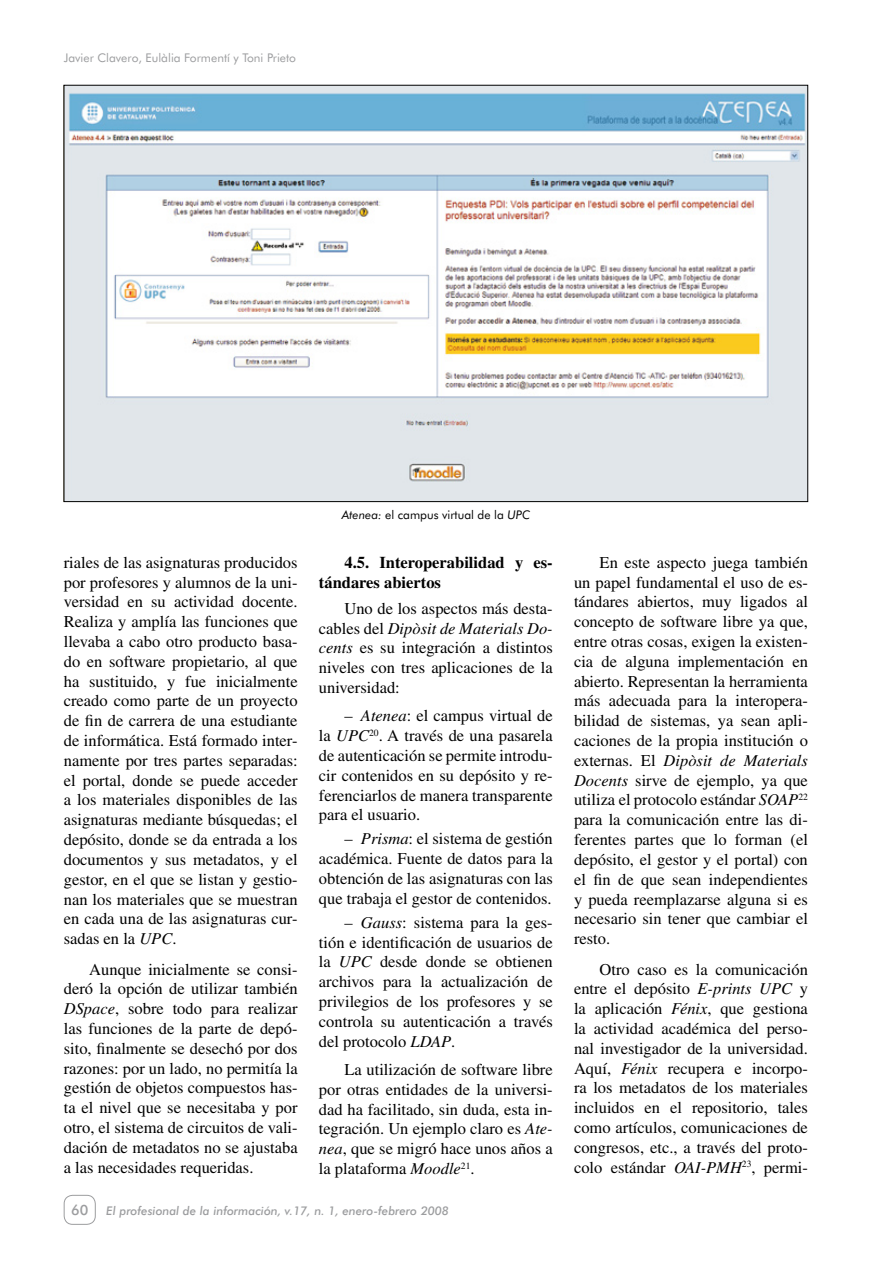
<style>
.page{position:relative;width:893px;height:1263px;background:#fff}
.page>*{position:absolute;margin:0;border:0;box-sizing:border-box;transform-origin:0 0}
.t1{font:16.5px/19.8px "Times";color:#000;text-align:justify}
.t2{font:700 16.5px/19.8px "Times";color:#000}
.t3{font:500 14.25px "Futura BT";color:#9c9d9f}
.t4{font:italic 500 12px "Futura BT";color:#9c9d9f}
.t5{font:12px "Futura BT";color:#9c9d9f}
.t6{font:12px "Futura BT";color:#000}
.s1{font-style:italic}
</style>
<div class="page">
<div style="left:64px;top:1195px;width:32px;height:30px;border:1px solid #9c9d9f;border-radius:9px"></div>
<img style="left:66px;top:87px;width:740px;height:413px">
<p class="t5" style="left:64px;top:51px;width:234px">Javier Clavero, Eulàlia Formentí y Toni Prieto</p>
<p class="t1" style="left:64px;top:552px;width:235px">riales de las asignaturas producidos por profesores y alumnos de la uni&shy;versidad en su actividad docente.<br>Realiza y amplía las funciones que llevaba a cabo otro producto basa&shy;do en software propietario, al que ha sustituido, y fue inicialmente creado como parte de un proyecto de fin de carrera de una estudiante de informática. Está formado inter&shy;namente por tres partes separadas: el portal, donde se puede acceder a los materiales disponibles de las asignaturas mediante búsquedas; el depósito, donde se da entrada a los documentos y sus metadatos, y el gestor, en el que se listan y gestio&shy;nan los materiales que se muestran en cada una de las asignaturas cur&shy;sadas en la <span class="s1">UPC</span>.</p>
<p class="t1" style="left:64px;top:959px;width:235px;text-indent:26px">Aunque inicialmente se consi&shy;deró la opción de utilizar también <span class="s1">DSpace</span>, sobre todo para realizar las funciones de la parte de depó&shy;sito, finalmente se desechó por dos razones: por un lado, no permitía la gestión de objetos compuestos has&shy;ta el nivel que se necesitaba y por otro, el sistema de circuitos de vali&shy;dación de metadatos no se ajustaba a las necesidades requeridas.</p>
<p class="t6" style="left:342px;top:508px;width:190px"><span class="s1">Atenea:</span> el campus virtual de la <span class="s1">UPC</span></p>
<p class="t2" style="left:319px;top:552px;width:235px;text-indent:26px">4.5. Interoperabilidad y es&shy;tándares abiertos</p>
<p class="t1" style="left:319px;top:598px;width:235px;text-indent:26px">Uno de los aspectos más desta&shy;cables del <span class="s1">Dipòsit de Materials Do&shy;cents</span> es su integración a distintos niveles con tres aplicaciones de la universidad:</p>
<p class="t1" style="left:319px;top:706px;width:235px;text-indent:26px">– <span class="s1">Atenea</span>: el campus virtual de la <span class="s1">UPC</span><sup>20</sup>. A través de una pasarela de autenticación se permite introdu&shy;cir contenidos en su depósito y re&shy;ferenciarlos de manera transparente para el usuario.</p>
<p class="t1" style="left:319px;top:829px;width:235px;text-indent:26px">– <span class="s1">Prisma</span>: el sistema de gestión académica. Fuente de datos para la obtención de las asignaturas con las que trabaja el gestor de contenidos.</p>
<p class="t1" style="left:319px;top:912px;width:235px;text-indent:26px">– <span class="s1">Gauss</span>: sistema para la ges&shy;tión e identificación de usuarios de la <span class="s1">UPC</span> desde donde se obtienen archivos para la actualización de privilegios de los profesores y se controla su autenticación a través del protocolo <span class="s1">LDAP</span>.</p>
<p class="t1" style="left:319px;top:1059px;width:235px;text-indent:26px">La utilización de software libre por otras entidades de la universi&shy;dad ha facilitado, sin duda, esta in&shy;tegración. Un ejemplo claro es <span class="s1">Ate&shy;nea</span>, que se migró hace unos años a la plataforma <span class="s1">Moodle</span><sup>21</sup>.</p>
<p class="t3" style="left:71px;top:1201px;width:19px">60</p>
<p class="t4" style="left:106px;top:1203px;width:344px">El profesional de la información, v.17, n. 1, enero-febrero 2008</p>
<p class="t1" style="left:574px;top:552px;width:235px;text-indent:26px">En este aspecto juega también un papel fundamental el uso de es&shy;tándares abiertos, muy ligados al concepto de software libre ya que, entre otras cosas, exigen la existen&shy;cia de alguna implementación en abierto. Representan la herramienta más adecuada para la interopera&shy;bilidad de sistemas, ya sean apli&shy;caciones de la propia institución o externas. El <span class="s1">Dipòsit de Materials Docents</span> sirve de ejemplo, ya que utiliza el protocolo estándar <span class="s1">SOAP</span><sup>22 </sup>para la comunicación entre las di&shy;ferentes partes que lo forman (el depósito, el gestor y el portal) con el fin de que sean independientes y pueda reemplazarse alguna si es necesario sin tener que cambiar el resto.</p>
<p class="t1" style="left:574px;top:959px;width:235px;text-indent:26px">Otro caso es la comunicación entre el depósito <span class="s1">E-prints UPC</span> y la aplicación <span class="s1">Fénix</span>, que gestiona la actividad académica del perso&shy;nal investigador de la universidad.<br>Aquí, <span class="s1">Fénix</span> recupera e incorpo&shy;ra los metadatos de los materiales incluidos en el repositorio, tales como artículos, comunicaciones de congresos, etc., a través del proto&shy;colo estándar <span class="s1">OAI-PMH</span><sup>23</sup>, permi-</p>
</div>
